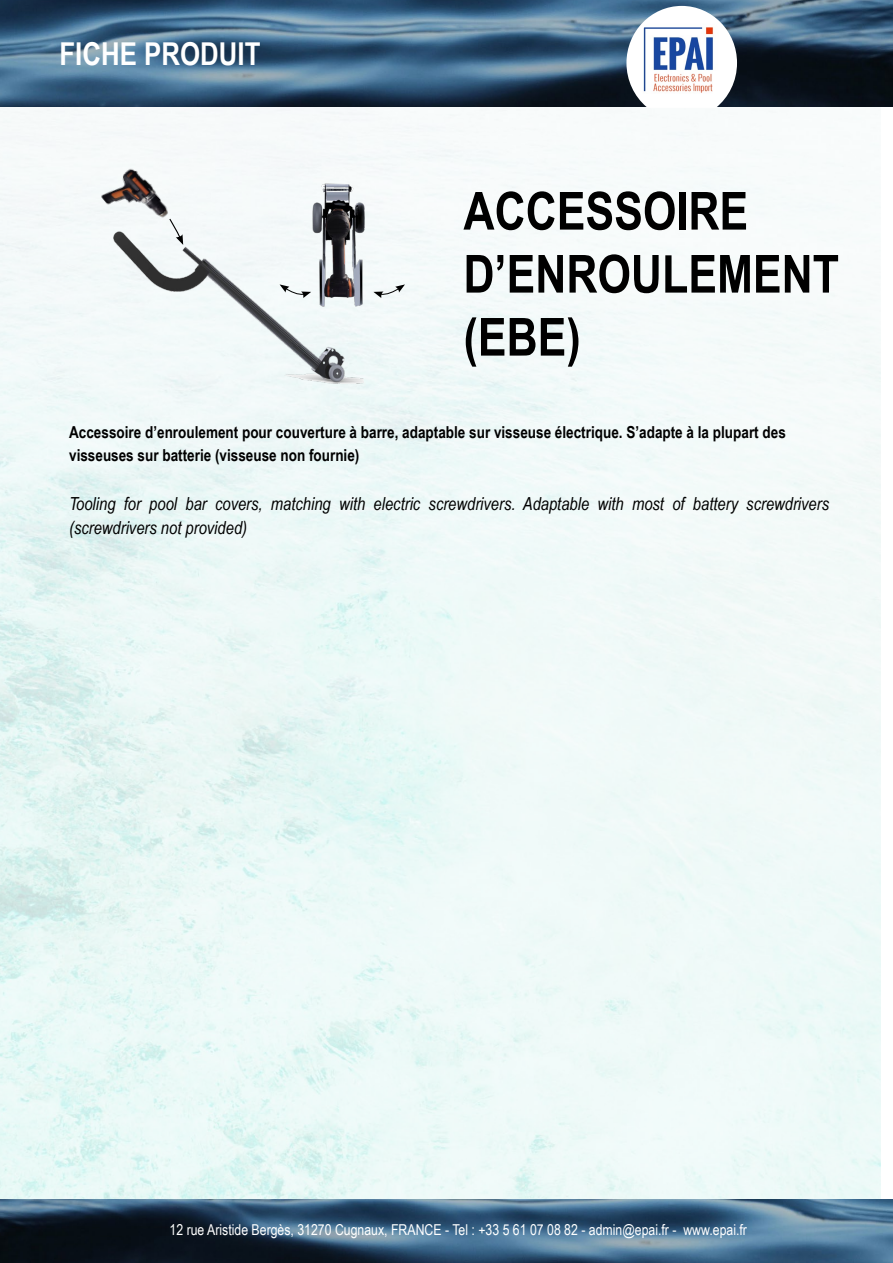
<style>
.page{position:relative;width:893px;height:1263px;background:#fff}
.page>*{position:absolute;margin:0;border:0;box-sizing:border-box;transform-origin:0 0}
.t1{font:700 52.5px/63px "Arial Narrow";color:#000}
.t2{font:700 31.5px "Arial Narrow";color:#fff}
.t3{font:italic 18px/23.4px "Arial Narrow";color:#000}
.t4{font:700 16.5px/22.5px "Arial Narrow";color:#000}
.t5{font:15px "Arial Narrow";color:#fff}
</style>
<div class="page">
<img style="left:0;top:1199px;width:893px;height:64px">
<img style="left:0;top:0;width:893px;height:107px">
<svg style="left:626px;top:6px;width:111px;height:102px"></svg>
<img style="left:638px;top:19px;width:84px;height:84px">
<img style="left:112px;top:209px;width:252px;height:178px">
<img style="left:95px;top:160px;width:81px;height:65px">
<svg style="left:169px;top:218px;width:14px;height:27px"></svg>
<img style="left:310px;top:180px;width:59px;height:129px">
<svg style="left:373px;top:284px;width:32px;height:14px"></svg>
<svg style="left:280px;top:284px;width:31px;height:14px"></svg>
<h2 class="t2" style="left:60px;top:31px;width:202px">FICHE PRODUIT</h2>
<h1 class="t1" style="left:463px;top:177px;width:377px">ACCESSOIRE<br>D’ENROULEMENT (EBE)</h1>
<p class="t4" style="left:69px;top:420px;width:718px">Accessoire d’enroulement pour couverture à barre, adaptable sur visseuse électrique. S’adapte à la plupart des visseuses sur batterie (visseuse non fournie)</p>
<p class="t3" style="left:69px;top:492px;width:761px">Tooling for pool bar covers, matching with electric screwdrivers. Adaptable with most of battery screwdrivers (screwdrivers not provided)</p>
<p class="t5" style="left:170px;top:1219px;width:579px">12 rue Aristide Bergès, 31270 Cugnaux, FRANCE - Tel : +33 5 61 07 08 82 - admin@epai.fr - www.epai.fr</p>
</div>
